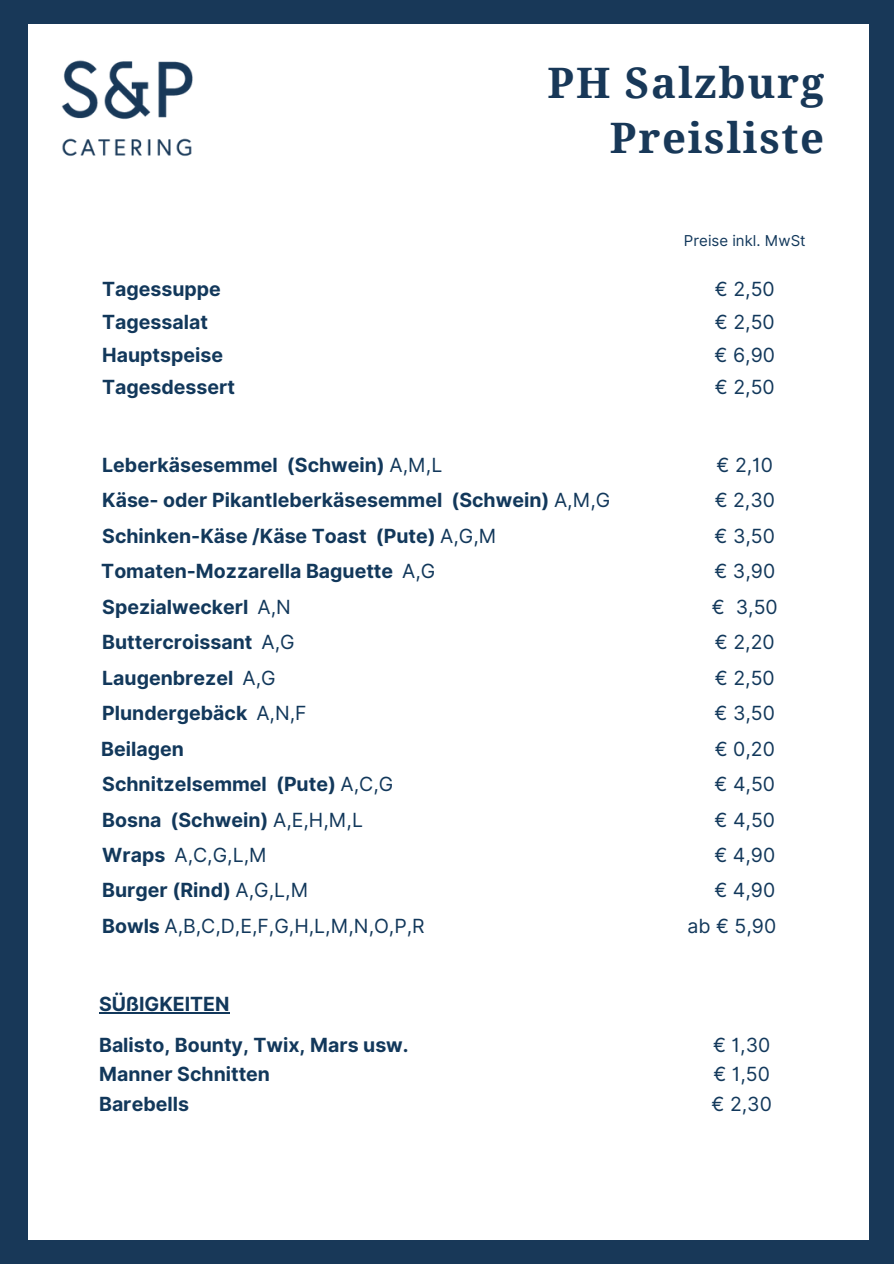
<style>
.page{position:relative;width:894px;height:1264px;background:#fff}
.page>*{position:absolute;margin:0;border:0;box-sizing:border-box;transform-origin:0 0}
.t1{font:700 42px/55.2px "Noto Serif";letter-spacing:.04em;color:#183858;text-align:right}
.t2{font:700 19.5px "Inter";color:#12385b}
.t3{font:19.5px "Inter";color:#12385b}
.t4{font:15px "Inter";color:#12385b}
.s1{font-weight:400}
.s2{font-weight:700}
</style>
<div class="page">
<div style="left:0;top:0;width:893px;height:1263px;background:#183858"></div>
<div style="left:28px;top:24px;width:839px;height:1215px;background:#fff"></div>
<img style="left:61px;top:60px;width:132px;height:96px">
<hr style="left:99px;top:1012px;width:130px;height:1px;background:#12385b">
<h3 class="t1" style="left:547px;top:54px;width:278px">PH Salzburg<br>Preisliste</h3>
<h2 class="t4" style="left:683px;top:231px;width:123px">Preise inkl. MwSt</h2>
<h3 class="t2" style="left:102px;top:277px;width:120px">Tagessuppe</h3>
<h3 class="t3" style="left:714px;top:277px;width:61px">€ 2,50</h3>
<h3 class="t2" style="left:102px;top:310px;width:107px">Tagessalat</h3>
<h3 class="t3" style="left:714px;top:310px;width:61px">€ 2,50</h3>
<h2 class="t2" style="left:102px;top:343px;width:122px">Hauptspeise</h2>
<h2 class="t3" style="left:714px;top:343px;width:62px">€ 6,90</h2>
<h2 class="t2" style="left:102px;top:375px;width:134px">Tagesdessert</h2>
<h3 class="t3" style="left:714px;top:375px;width:61px">€ 2,50</h3>
<p class="t2" style="left:102px;top:453px;width:341px">Leberkäsesemmel (Schwein) <span class="s1">A,M,L</span></p>
<h2 class="t3" style="left:716px;top:453px;width:58px">€ 2,10</h2>
<h3 class="t2" style="left:102px;top:488px;width:509px">Käse- oder Pikantleberkäsesemmel (Schwein) <span class="s1">A,M,G</span></h3>
<h2 class="t3" style="left:714px;top:488px;width:62px">€ 2,30</h2>
<h3 class="t2" style="left:102px;top:524px;width:396px">Schinken-Käse /Käse Toast (Pute) <span class="s1">A,G,M</span></h3>
<h2 class="t3" style="left:714px;top:524px;width:62px">€ 3,50</h2>
<h3 class="t2" style="left:101px;top:559px;width:335px">Tomaten-Mozzarella Baguette <span class="s1">A,G</span></h3>
<h2 class="t3" style="left:714px;top:559px;width:62px">€ 3,90</h2>
<h3 class="t2" style="left:102px;top:595px;width:190px">Spezialweckerl <span class="s1">A,N</span></h3>
<h3 class="t3" style="left:711px;top:595px;width:67px">€ 3,50</h3>
<h1 class="t2" style="left:102px;top:630px;width:194px">Buttercroissant <span class="s1">A,G</span></h1>
<p class="t3" style="left:714px;top:630px;width:61px">€ 2,20</p>
<h3 class="t2" style="left:102px;top:666px;width:175px">Laugenbrezel <span class="s1">A,G</span></h3>
<h3 class="t3" style="left:714px;top:666px;width:61px">€ 2,50</h3>
<h3 class="t2" style="left:102px;top:701px;width:206px">Plundergebäck <span class="s1">A,N,F</span></h3>
<h3 class="t3" style="left:714px;top:701px;width:62px">€ 3,50</h3>
<h3 class="t2" style="left:101px;top:736px;width:84px">Beilagen</h3>
<h3 class="t3" style="left:714px;top:736px;width:62px">€ 0,20</h3>
<h3 class="t2" style="left:102px;top:772px;width:292px">Schnitzelsemmel (Pute) <span class="s1">A,C,G</span></h3>
<h3 class="t3" style="left:714px;top:772px;width:62px">€ 4,50</h3>
<h3 class="t2" style="left:102px;top:807px;width:262px">Bosna (Schwein) <span class="s1">A,E,H,M,L</span></h3>
<h3 class="t3" style="left:714px;top:807px;width:62px">€ 4,50</h3>
<h3 class="t3" style="left:102px;top:843px;width:166px"><span class="s2">Wraps</span> A,C,G,L,M</h3>
<h3 class="t3" style="left:714px;top:843px;width:62px">€ 4,90</h3>
<h3 class="t2" style="left:102px;top:878px;width:208px">Burger (Rind) <span class="s1">A,G,L,M</span></h3>
<h3 class="t3" style="left:714px;top:878px;width:62px">€ 4,90</h3>
<h3 class="t3" style="left:102px;top:914px;width:324px"><span class="s2">Bowls</span> A,B,C,D,E,F,G,H,L,M,N,O,P,R</h3>
<h2 class="t3" style="left:687px;top:914px;width:90px">ab € 5,90</h2>
<h3 class="t2" style="left:99px;top:992px;width:132px">SÜßIGKEITEN</h3>
<h3 class="t2" style="left:99px;top:1033px;width:311px">Balisto, Bounty, Twix, Mars usw.</h3>
<h3 class="t3" style="left:713px;top:1033px;width:59px">€ 1,30</h3>
<h3 class="t2" style="left:99px;top:1062px;width:172px">Manner Schnitten</h3>
<h3 class="t3" style="left:713px;top:1062px;width:58px">€ 1,50</h3>
<h3 class="t2" style="left:99px;top:1092px;width:91px">Barebells</h3>
<h3 class="t3" style="left:711px;top:1092px;width:62px">€ 2,30</h3>
</div>
